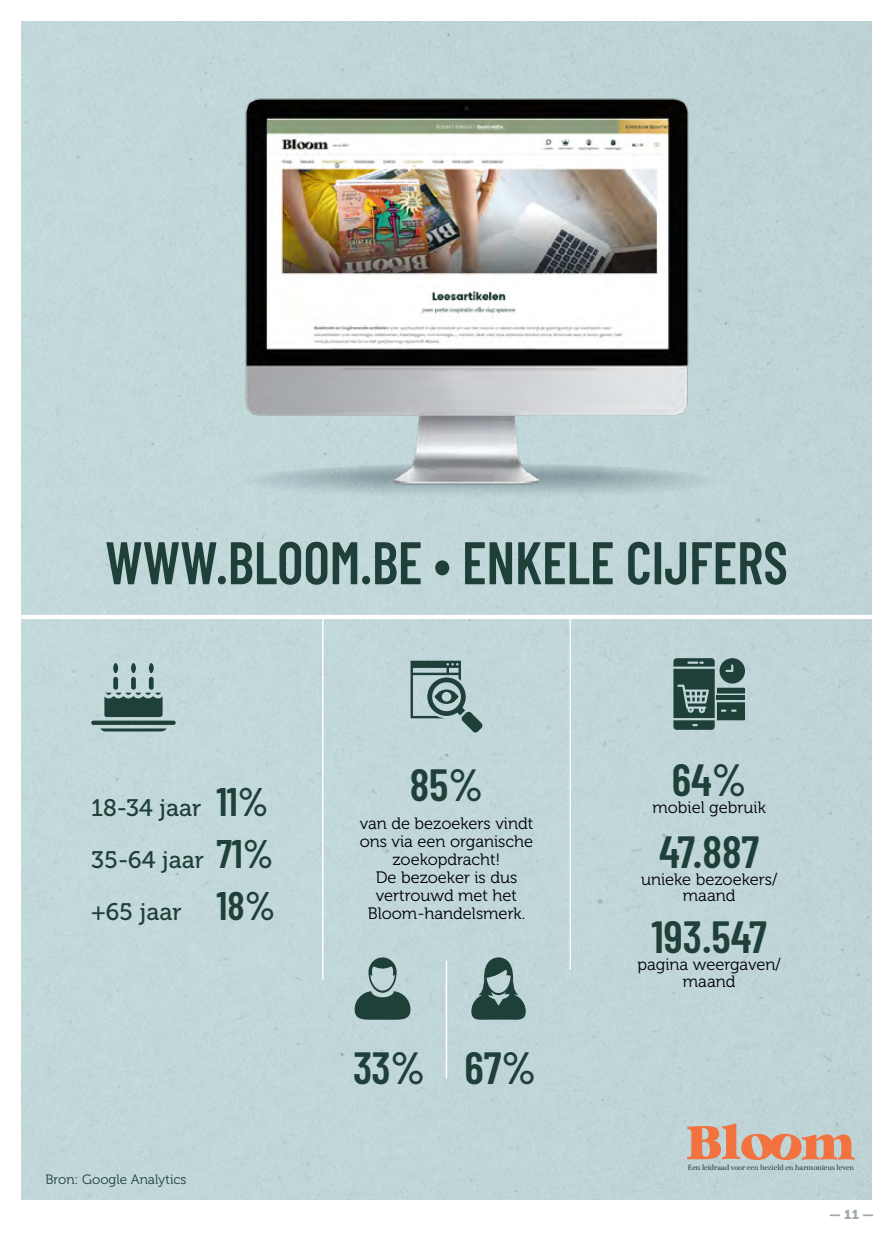
<style>
.page{position:relative;width:893px;height:1234px;background:#fff}
.page>*{position:absolute;margin:0;border:0;box-sizing:border-box;transform-origin:0 0}
.t1{font:600 60px "Barlow Condensed";color:#1e4039;scale:.94 1}
.t2{font:600 45px/72px "Barlow Condensed";color:#1e4039}
.t3{font:23.85px/51.8px "Museo 500";color:#1e4039}
.t4{font:16.5px/18px "Museo 300";color:#000;text-align:center}
.t5{font:13.5px "Museo 300";color:#1e4039}
.t6{font:12.9px "Museo 900";color:#9eaba3}
.t7{font:7.5px "Abril Display";color:#1e4039}
.s1{font-family:"Barlow Condensed";font-weight:600;font-size:39.75px}
</style>
<div class="page">
<div style="left:21px;top:21px;width:851px;height:1178px;background:#c0d6d9"></div>
<svg style="left:673px;top:658px;width:72px;height:71px;background:#4d6b67"></svg>
<svg style="left:411px;top:660px;width:72px;height:72px;background:#8ea7a7"></svg>
<svg style="left:91px;top:720px;width:85px;height:4px"></svg>
<svg style="left:100px;top:728px;width:67px;height:3px"></svg>
<svg style="left:104px;top:662px;width:59px;height:55px;background:#789491"></svg>
<img style="left:206px;top:30px;width:521px;height:522px">
<div style="left:21px;top:614px;width:859px;height:5px;background:#fff"></div>
<hr style="left:322px;top:617px;width:2px;height:362px;background:#fff">
<hr style="left:570px;top:617px;width:1px;height:352px;background:#fff">
<hr style="left:446px;top:960px;width:1px;height:118px;background:#fff">
<svg style="left:471px;top:957px;width:55px;height:62px;background:#6c8886"></svg>
<svg style="left:355px;top:957px;width:55px;height:62px;background:#738f8d"></svg>
<svg style="left:687px;top:1123px;width:168px;height:36px;background:#d7a48d"></svg>
<h1 class="t1" style="left:105px;top:520px;width:728px">WWW.BLOOM.BE • ENKELE CIJFERS</h1>
<h3 class="t3" style="left:91px;top:782px;width:186px">18-34 jaar <span class="s1">11%<br></span>35-64 jaar <span class="s1">71% </span>+65 jaar <span class="s1">18%</span></h3>
<p class="t5" style="left:45px;top:1171px;width:143px">Bron: Google Analytics</p>
<h2 class="t2" style="left:410px;top:745px;width:75px">85%</h2>
<h2 class="t2" style="left:659px;top:740px;width:101px">64%<br>47.887</h2>
<p class="t4" style="left:653px;top:798px;width:115px">mobiel gebruik</p>
<p class="t4" style="left:360px;top:814px;width:175px">van de bezoekers vindt ons via een organische zoekopdracht!<br>De bezoeker is dus vertrouwd met het<br>Bloom-handelsmerk.</p>
<p class="t4" style="left:641px;top:870px;width:138px;line-height:16.8px">unieke bezoekers/ maand</p>
<h2 class="t2" style="left:652px;top:897px;width:117px">193.547</h2>
<h2 class="t2" style="left:353px;top:1028px;width:185px">33% 67%</h2>
<p class="t4" style="left:637px;top:955px;width:145px;line-height:16.8px">pagina weergaven/ maand</p>
<p class="t7" style="left:688px;top:1161px;width:168px">Een leidraad voor een bezield en harmonieus leven</p>
<p class="t6" style="left:830px;top:1206px;width:46px">— 11 —</p>
</div>
